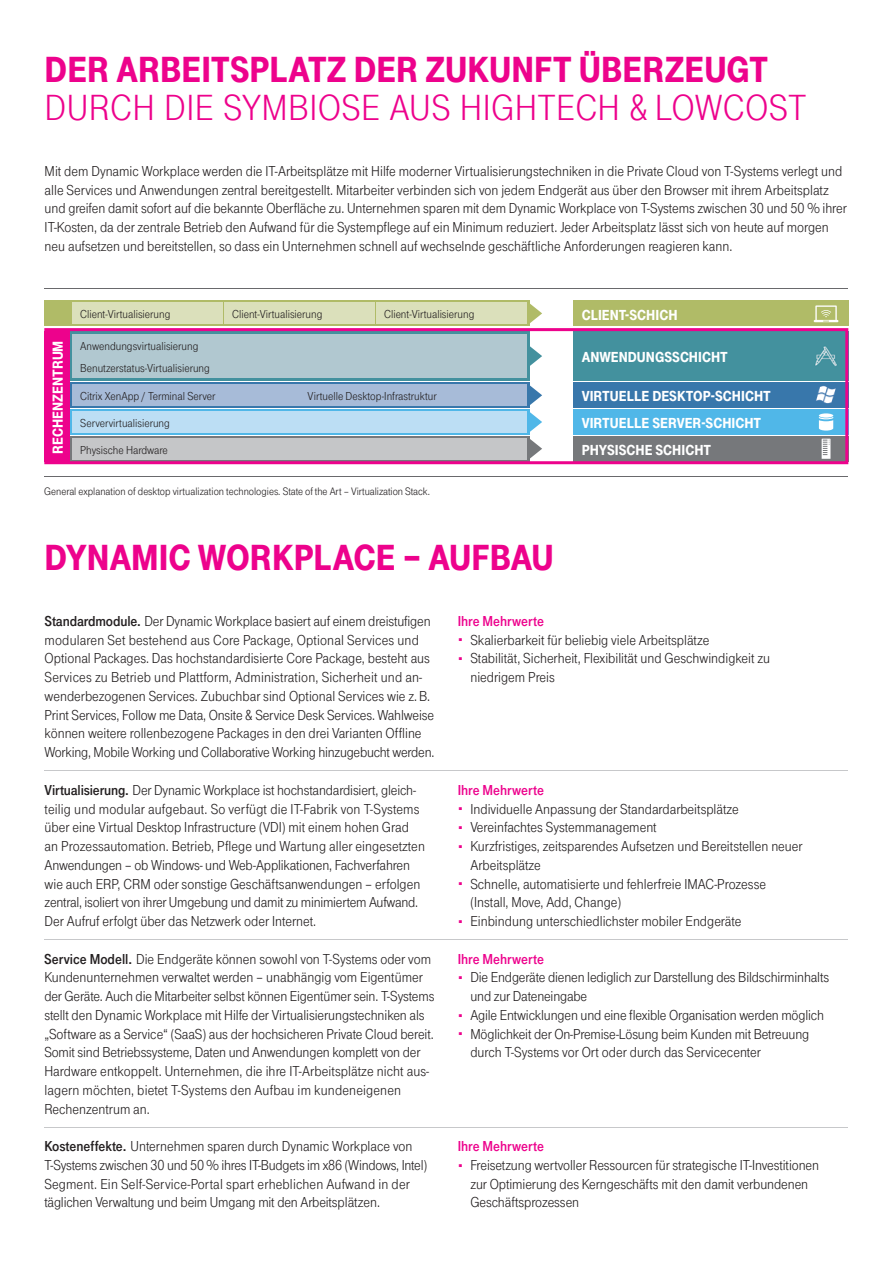
<style>
.page{position:relative;width:893px;height:1263px;background:#fff}
.page>*{position:absolute;margin:0;border:0;box-sizing:border-box;transform-origin:0 0}
.t1{font:900 37.5px "Tele Grotesk Headline";color:#ed028c}
.t2{font:37.5px "Tele Grotesk Headline";letter-spacing:.01em;color:#ed028c}
.t3{font:15px/18.8px "Tele Grotesk Norm";color:#231f20}
.t4{font:900 15px/26.7px "Tele Grotesk Headline";color:#fff}
.t5{font:15px "Tele Grotesk Fett";color:#ed028c}
.t6{font:12px "Tele Grotesk Norm";color:#231f20}
.t7{font:11.25px "Tele Grotesk Norm";color:#231f20}
.s1{font-family:"Tele Grotesk Fett"}
</style>
<div class="page">
<hr style="left:45px;top:939px;width:803px;height:1px;background:#c7c8ca">
<hr style="left:45px;top:1127px;width:803px;height:1px;background:#c7c8ca">
<hr style="left:45px;top:770px;width:803px;height:1px;background:#c7c8ca">
<hr style="left:45px;top:288px;width:803px;height:1px;background:#69696c">
<hr style="left:45px;top:476px;width:803px;height:1px;background:#69696c">
<svg style="left:44px;top:301px;width:486px;height:25px;background:#b7c175"></svg>
<div style="left:573px;top:301px;width:275px;height:25px;background:#b0bb67"></div>
<div style="left:72px;top:303px;width:151px;height:21px;background:#dbe0bb"></div>
<div style="left:224px;top:303px;width:151px;height:21px;background:#dbe0bb"></div>
<div style="left:376px;top:303px;width:151px;height:21px;background:#dbe0bb"></div>
<svg style="left:530px;top:303px;width:12px;height:20px"></svg>
<hr style="left:814px;top:320px;width:24px;height:2px;background:#fff">
<svg style="left:815px;top:305px;width:22px;height:17px"></svg>
<svg style="left:44px;top:328px;width:804px;height:136px;background:#96a7c2"></svg>
<h1 class="t1" style="left:45px;top:49px;width:725px">DER ARBEITSPLATZ DER ZUKUNFT ÜBERZEUGT</h1>
<h1 class="t2" style="left:45px;top:87px;width:763px">DURCH DIE SYMBIOSE AUS HIGHTECH &amp; LOWCOST</h1>
<p class="t3" style="left:45px;top:162px;width:804px">Mit dem Dynamic Workplace werden die IT-Arbeitsplätze mit Hilfe moderner Virtualisierungstechniken in die Private Cloud von T-Systems verlegt und alle Services und Anwendungen zentral bereitgestellt. Mitarbeiter verbinden sich von jedem Endgerät aus über den Browser mit ihrem Arbeitsplatz und greifen damit sofort auf die bekannte Oberfläche zu. Unternehmen sparen mit dem Dynamic Workplace von T-Systems zwischen 30 und 50 % ihrer IT-Kosten, da der zentrale Betrieb den Aufwand für die Systempflege auf ein Minimum reduziert. Jeder Arbeitsplatz lässt sich von heute auf morgen neu aufsetzen und bereitstellen, so dass ein Unternehmen schnell auf wechselnde geschäftliche Anforderungen reagieren kann.</p>
<p class="t4" style="left:45px;top:454px;width:115px;rotate:-90deg">RECHENZENTRUM</p>
<p class="t6" style="left:80px;top:308px;width:92px">Client-Virtualisierung</p>
<p class="t6" style="left:232px;top:308px;width:92px">Client-Virtualisierung</p>
<p class="t6" style="left:384px;top:308px;width:92px">Client-Virtualisierung</p>
<p class="t4" style="left:582px;top:301px;width:97px">CLIENT-SCHICH</p>
<p class="t4" style="left:582px;top:344px;width:148px">ANWENDUNGSSCHICHT</p>
<p class="t4" style="left:582px;top:383px;width:191px">VIRTUELLE DESKTOP-SCHICHT<br>VIRTUELLE SERVER-SCHICHT<br>PHYSISCHE SCHICHT</p>
<p class="t6" style="left:80px;top:339px;width:120px">Anwendungsvirtualisierung</p>
<p class="t6" style="left:80px;top:362px;width:131px">Benutzerstatus-Virtualisierung</p>
<p class="t6" style="left:80px;top:390px;width:137px">Citrix XenApp / Terminal Server</p>
<p class="t6" style="left:308px;top:390px;width:130px">Virtuelle Desktop-Infrastruktur</p>
<p class="t6" style="left:80px;top:416px;width:91px">Servervirtualisierung</p>
<p class="t6" style="left:80px;top:443px;width:89px">Physische Hardware</p>
<p class="t7" style="left:44px;top:485px;width:387px">General explanation of desktop virtualization technologies. State of the Art – Virtualization Stack.</p>
<h1 class="t1" style="left:45px;top:536px;width:511px">DYNAMIC WORKPLACE – AUFBAU</h1>
<p class="t3" style="left:45px;top:612px;width:391px"><span class="s1">Standardmodule.</span> Der Dynamic Workplace basiert auf einem dreistufigen modularen Set bestehend aus Core Package, Optional Services und Optional Packages. Das hochstandardisierte Core Package, besteht aus Services zu Betrieb und Plattform, Administration, Sicherheit und an&shy;wenderbezogenen Services. Zubuchbar sind Optional Services wie z. B.<br>Print Services, Follow me Data, Onsite &amp; Service Desk Services. Wahlweise können weitere rollenbezogene Packages in den drei Varianten Offline Working, Mobile Working und Collaborative Working hinzugebucht werden.</p>
<p class="t3" style="left:45px;top:781px;width:382px"><span class="s1">Virtualisierung.</span> Der Dynamic Workplace ist hochstandardisiert, gleich&shy;teilig und modular aufgebaut. So verfügt die IT-Fabrik von T-Systems über eine Virtual Desktop Infrastructure (VDI) mit einem hohen Grad an Prozessautomation. Betrieb, Pflege und Wartung aller eingesetzten Anwendungen – ob Windows- und Web-Applikationen, Fachverfahren wie auch ERP, CRM oder sonstige Geschäftsanwendungen – erfolgen zentral, isoliert von ihrer Umgebung und damit zu minimiertem Aufwand.<br>Der Aufruf erfolgt über das Netzwerk oder Internet.</p>
<p class="t3" style="left:44px;top:949px;width:392px"><span class="s1">Service Modell.</span> Die Endgeräte können sowohl von T-Systems oder vom Kundenunternehmen verwaltet werden – unabhängig vom Eigentümer der Geräte. Auch die Mitarbeiter selbst können Eigentümer sein. T-Systems stellt den Dynamic Workplace mit Hilfe der Virtualisierungstechniken als „Software as a Service“ (SaaS) aus der hochsicheren Private Cloud bereit.<br>Somit sind Betriebssysteme, Daten und Anwendungen komplett von der Hardware entkoppelt. Unternehmen, die ihre IT-Arbeitsplätze nicht aus&shy;lagern möchten, bietet T-Systems den Aufbau im kundeneigenen Rechenzentrum an.</p>
<p class="t3" style="left:44px;top:1137px;width:384px"><span class="s1">Kosteneffekte.</span> Unternehmen sparen durch Dynamic Workplace von T-Systems zwischen 30 und 50 % ihres IT-Budgets im x86 (Windows, Intel)<br>Segment. Ein Self-Service-Portal spart erheblichen Aufwand in der täglichen Verwaltung und beim Umgang mit den Arbeitsplätzen.</p>
<p class="t5" style="left:458px;top:613px;width:88px">Ihre Mehrwerte</p>
<p class="t3" style="left:470px;top:631px;width:301px">Skalierbarkeit für beliebig viele Arbeitsplätze<br>Stabilität, Sicherheit, Flexibilität und Geschwindigkeit zu niedrigem Preis</p>
<p class="t5" style="left:458px;top:781px;width:88px">Ihre Mehrwerte</p>
<p class="t3" style="left:470px;top:799px;width:334px">Individuelle Anpassung der Standardarbeitsplätze Vereinfachtes Systemmanagement<br>Kurzfristiges, zeitsparendes Aufsetzen und Bereitstellen neuer Arbeitsplätze<br>Schnelle, automatisierte und fehlerfreie IMAC-Prozesse (Install, Move, Add, Change)<br>Einbindung unterschiedlichster mobiler Endgeräte</p>
<p class="t5" style="left:458px;top:950px;width:88px">Ihre Mehrwerte</p>
<p class="t3" style="left:470px;top:968px;width:360px">Die Endgeräte dienen lediglich zur Darstellung des Bildschirminhalts und zur Dateneingabe<br>Agile Entwicklungen und eine flexible Organisation werden möglich Möglichkeit der On-Premise-Lösung beim Kunden mit Betreuung durch T-Systems vor Ort oder durch das Servicecenter</p>
<p class="t5" style="left:458px;top:1138px;width:88px">Ihre Mehrwerte</p>
<p class="t3" style="left:470px;top:1156px;width:350px">Freisetzung wertvoller Ressourcen für strategische IT-Investitionen zur Optimierung des Kerngeschäfts mit den damit verbundenen<br>Geschäftsprozessen</p>
</div>
